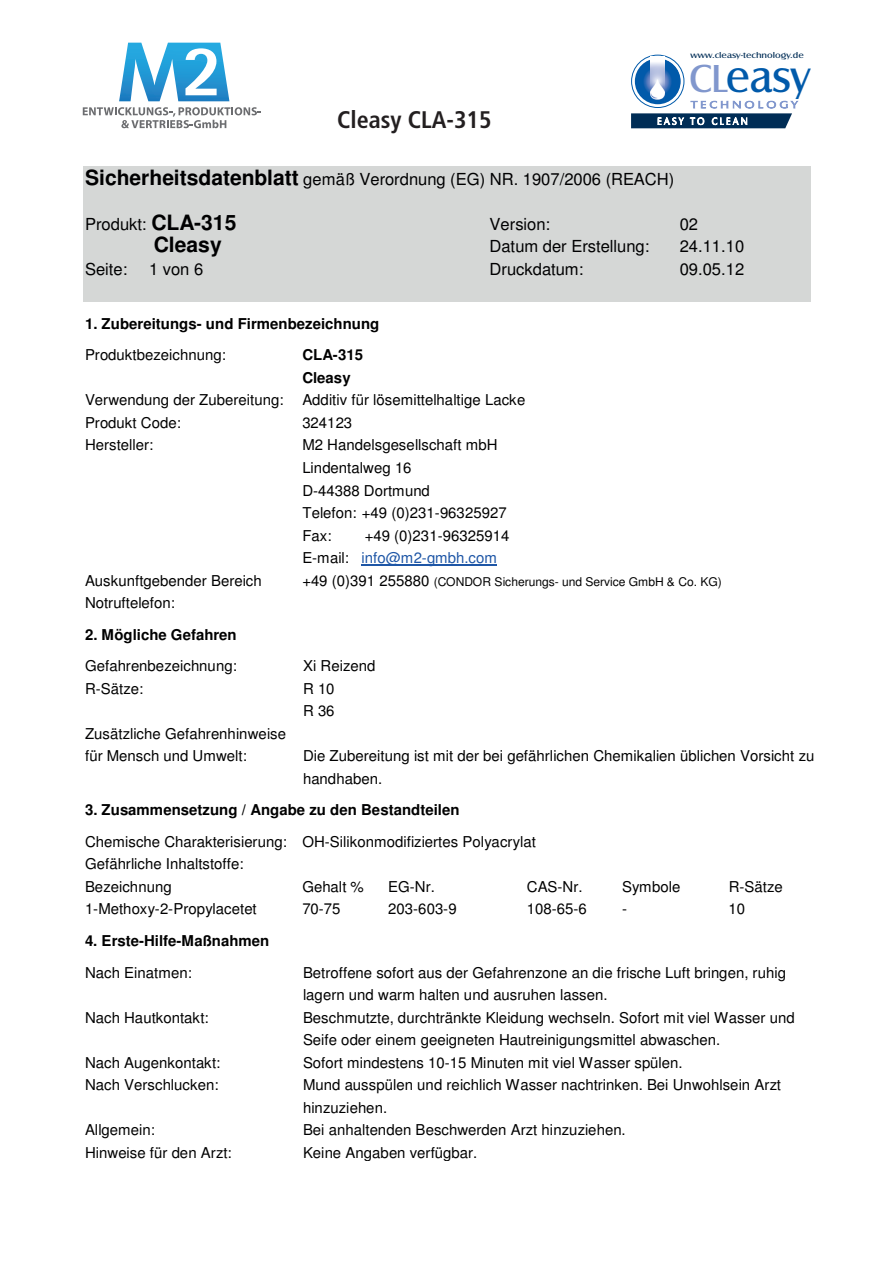
<style>
.page{position:relative;width:893px;height:1263px;background:#fff}
.page>*{position:absolute;margin:0;border:0;box-sizing:border-box;transform-origin:0 0}
.t1{font:45px "Castle T";color:#015aaa}
.t2{font:700 condensed 24px "Frutiger LT Std";color:#231f20}
.t3{font:700 21.15px "Helvetica";color:#000001}
.t4{font:16.65px "Helvetica";color:#000001}
.t5{font:15px/22.5px "Helvetica";color:#000001}
.t6{font:700 15px/22.5px "Helvetica";letter-spacing:.005em;color:#000001}
.t7{font:12px "Helvetica";letter-spacing:-.005em;color:#000001}
.t8{font:10.05px "Castle T Ligh";color:#fff}
.t9{font:10.05px "Castle T Ligh";color:#8197cd;scale:1.35 1}
.t10{font:8.4px "Castle T";color:#002d56;scale:1.21 1}
.s1{font-size:40.5px;color:#8197cd}
.s2{font-weight:700;font-size:21.15px}
.s3{color:#1e56a6}
.s4{font-size:15px}
</style>
<div class="page">
<div style="left:83px;top:167px;width:728px;height:22px;background:#d5d7d6"></div>
<div style="left:83px;top:189px;width:728px;height:23px;background:#d5d7d6"></div>
<div style="left:83px;top:212px;width:728px;height:22px;background:#d5d7d6"></div>
<div style="left:83px;top:234px;width:728px;height:23px;background:#d5d7d6"></div>
<div style="left:83px;top:257px;width:728px;height:22px;background:#d5d7d6"></div>
<div style="left:83px;top:279px;width:728px;height:23px;background:#d5d7d6"></div>
<hr style="left:361px;top:565px;width:136px;height:1px;background:#1e56a6">
<svg style="left:83px;top:107px;width:178px;height:21px"></svg>
<svg style="left:119px;top:43px;width:110px;height:58px"></svg>
<svg style="left:631px;top:113px;width:161px;height:15px;background:#0b365d"></svg>
<svg style="left:632px;top:55px;width:52px;height:53px"></svg>
<div style="left:631px;top:55px;width:53px;height:53px;border:1px solid #015aaa;border-radius:50%"></div>
<img style="left:635px;top:58px;width:46px;height:46px;border-radius:23px">
<img style="left:651px;top:57px;width:14px;height:45px">
<h2 class="t2" style="left:337px;top:105px;width:156px">Cleasy CLA-315</h2>
<p class="t10" style="left:690px;top:50px;width:95px">www.cleasy-technology.de</p>
<h1 class="t1" style="left:689px;top:52px;width:123px"><span class="s1">CL</span>easy</h1>
<p class="t8" style="left:657px;top:116px;width:92px">E A S Y T O C L E A N</p>
<p class="t9" style="left:691px;top:99px;width:80px">T E C H N O L O G Y</p>
<p class="t4" style="left:85px;top:169px;width:591px"><span class="s2">Sicherheitsdatenblatt</span> gemäß Verordnung (EG) NR. 1907/2006 (REACH)</p>
<p class="t4" style="left:85px;top:214px;width:153px">Produkt: <span class="s2">CLA-315</span></p>
<p class="t4" style="left:490px;top:214px;width:62px">Version:</p>
<p class="t4" style="left:680px;top:214px;width:20px">02</p>
<h3 class="t3" style="left:154px;top:237px;width:70px">Cleasy</h3>
<p class="t4" style="left:490px;top:237px;width:161px">Datum der Erstellung:</p>
<p class="t4" style="left:680px;top:237px;width:66px">24.11.10</p>
<p class="t4" style="left:85px;top:260px;width:44px">Seite:</p>
<p class="t4" style="left:149px;top:260px;width:56px">1 von 6</p>
<p class="t4" style="left:490px;top:260px;width:95px">Druckdatum:</p>
<p class="t4" style="left:680px;top:260px;width:66px">09.05.12</p>
<p class="t6" style="left:85px;top:314px;width:296px">1. Zubereitungs- und Firmenbezeichnung</p>
<p class="t5" style="left:85px;top:344px;width:142px">Produktbezeichnung:</p>
<p class="t6" style="left:302px;top:345px;width:62px">CLA-315<br>Cleasy</p>
<p class="t5" style="left:85px;top:389px;width:200px">Verwendung der Zubereitung:</p>
<p class="t5" style="left:302px;top:389px;width:224px">Additiv für lösemittelhaltige Lacke</p>
<p class="t5" style="left:85px;top:411px;width:97px">Produkt Code:</p>
<p class="t5" style="left:302px;top:411px;width:51px">324123</p>
<p class="t5" style="left:85px;top:434px;width:70px">Hersteller:</p>
<p class="t5" style="left:302px;top:434px;width:206px">M2 Handelsgesellschaft mbH<br>Lindentalweg 16<br>D-44388 Dortmund<br>Telefon: +49 (0)231-96325927<br>Fax:</p>
<p class="t5" style="left:302px;top:524px;width:209px;text-indent:62px">+49 (0)231-96325914<br>E-mail: <span class="s3">info@m2-gmbh.com</span></p>
<p class="t7" style="left:302px;top:575px;width:421px"><span class="s4">+49 (0)391 255880</span> (CONDOR Sicherungs- und Service GmbH &amp; Co. KG)</p>
<p class="t5" style="left:85px;top:569px;width:178px">Auskunftgebender Bereich<br>Notruftelefon:</p>
<p class="t6" style="left:85px;top:624px;width:153px">2. Mögliche Gefahren</p>
<p class="t5" style="left:85px;top:655px;width:153px">Gefahrenbezeichnung:</p>
<p class="t5" style="left:303px;top:655px;width:74px">Xi Reizend</p>
<p class="t5" style="left:85px;top:677px;width:60px">R-Sätze:</p>
<p class="t5" style="left:303px;top:677px;width:33px">R 10<br>R 36</p>
<p class="t5" style="left:85px;top:722px;width:203px">Zusätzliche Gefahrenhinweise für Mensch und Umwelt:</p>
<p class="t5" style="left:303px;top:745px;width:513px">Die Zubereitung ist mit der bei gefährlichen Chemikalien üblichen Vorsicht zu handhaben.</p>
<p class="t6" style="left:85px;top:800px;width:376px">3. Zusammensetzung / Angabe zu den Bestandteilen</p>
<p class="t5" style="left:85px;top:830px;width:452px">Chemische Charakterisierung: OH-Silikonmodifiziertes Polyacrylat<br>Gefährliche Inhaltstoffe:<br>Bezeichnung</p>
<p class="t5" style="left:302px;top:875px;width:63px">Gehalt %</p>
<p class="t5" style="left:388px;top:875px;width:48px">EG-Nr.</p>
<p class="t5" style="left:527px;top:875px;width:57px">CAS-Nr.</p>
<p class="t5" style="left:622px;top:875px;width:60px">Symbole</p>
<p class="t5" style="left:729px;top:875px;width:56px">R-Sätze</p>
<p class="t5" style="left:85px;top:898px;width:173px">1-Methoxy-2-Propylacetet</p>
<p class="t5" style="left:302px;top:898px;width:40px">70-75</p>
<p class="t5" style="left:388px;top:898px;width:70px">203-603-9</p>
<p class="t5" style="left:527px;top:898px;width:62px">108-65-6</p>
<p class="t5" style="left:622px;top:898px;width:6px">-</p>
<p class="t5" style="left:729px;top:898px;width:18px">10</p>
<p class="t6" style="left:85px;top:931px;width:186px">4. Erste-Hilfe-Maßnahmen</p>
<p class="t5" style="left:85px;top:961px;width:108px">Nach Einatmen:</p>
<p class="t5" style="left:303px;top:961px;width:485px">Betroffene sofort aus der Gefahrenzone an die frische Luft bringen, ruhig lagern und warm halten und ausruhen lassen.</p>
<p class="t5" style="left:85px;top:1006px;width:125px">Nach Hautkontakt:</p>
<p class="t5" style="left:303px;top:1006px;width:493px">Beschmutzte, durchtränkte Kleidung wechseln. Sofort mit viel Wasser und<br>Seife oder einem geeigneten Hautreinigungsmittel abwaschen.</p>
<p class="t5" style="left:85px;top:1051px;width:137px">Nach Augenkontakt:</p>
<p class="t5" style="left:303px;top:1051px;width:381px">Sofort mindestens 10-15 Minuten mit viel Wasser spülen.</p>
<p class="t5" style="left:85px;top:1074px;width:135px">Nach Verschlucken:</p>
<p class="t5" style="left:303px;top:1074px;width:480px">Mund ausspülen und reichlich Wasser nachtrinken. Bei Unwohlsein Arzt hinzuziehen.</p>
<p class="t5" style="left:85px;top:1119px;width:71px">Allgemein:</p>
<p class="t5" style="left:303px;top:1119px;width:324px">Bei anhaltenden Beschwerden Arzt hinzuziehen.</p>
<p class="t5" style="left:85px;top:1141px;width:148px">Hinweise für den Arzt:</p>
<p class="t5" style="left:303px;top:1141px;width:176px">Keine Angaben verfügbar.</p>
</div>
